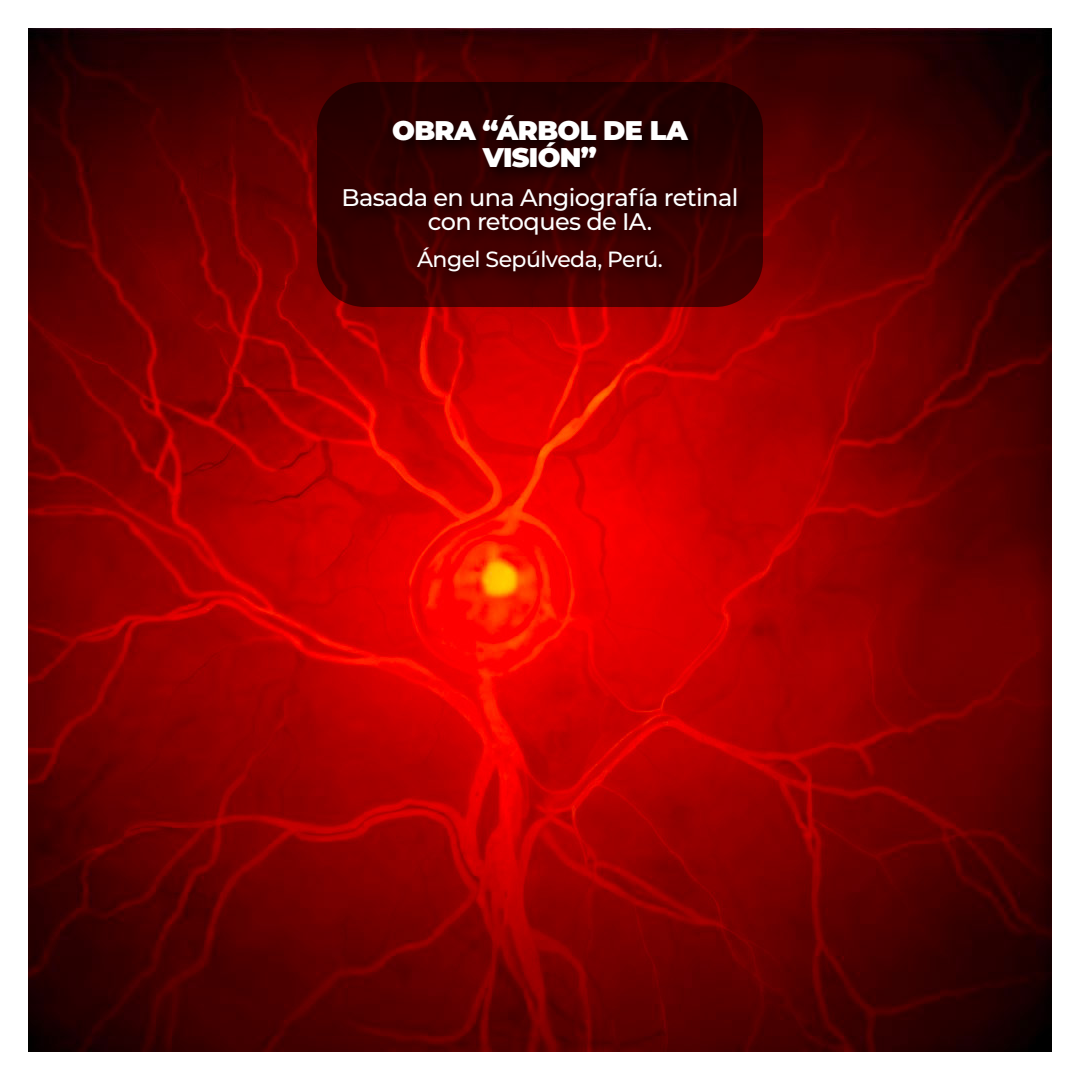
<style>
.page{position:relative;width:1080px;height:1080px;background:#fff}
.page>*{position:absolute;margin:0;border:0;box-sizing:border-box;transform-origin:0 0}
.t1{font:900 27px/27px "Montserrat";letter-spacing:-.025em;color:#fff;text-align:center}
.t2{font:500 24px/24px "Montserrat";letter-spacing:-.025em;color:#fff;text-align:center}
.t3{font:500 22px "Montserrat";letter-spacing:-.025em;color:#fff}
</style>
<div class="page">
<img style="left:28px;top:28px;width:1024px;height:1024px">
<svg style="left:317px;top:82px;width:446px;height:225px;background:#250000"></svg>
<img style="left:324px;top:106px;width:446px;height:252px">
<p class="t1" style="left:392px;top:115px;width:297px">OBRA “ÁRBOL DE LA<br>VISIÓN”</p>
<p class="t2" style="left:341px;top:184px;width:399px">Basada en una Angiografía retinal con retoques de IA.</p>
<p class="t3" style="left:417px;top:244px;width:247px">Ángel Sepúlveda, Perú.</p>
</div>
